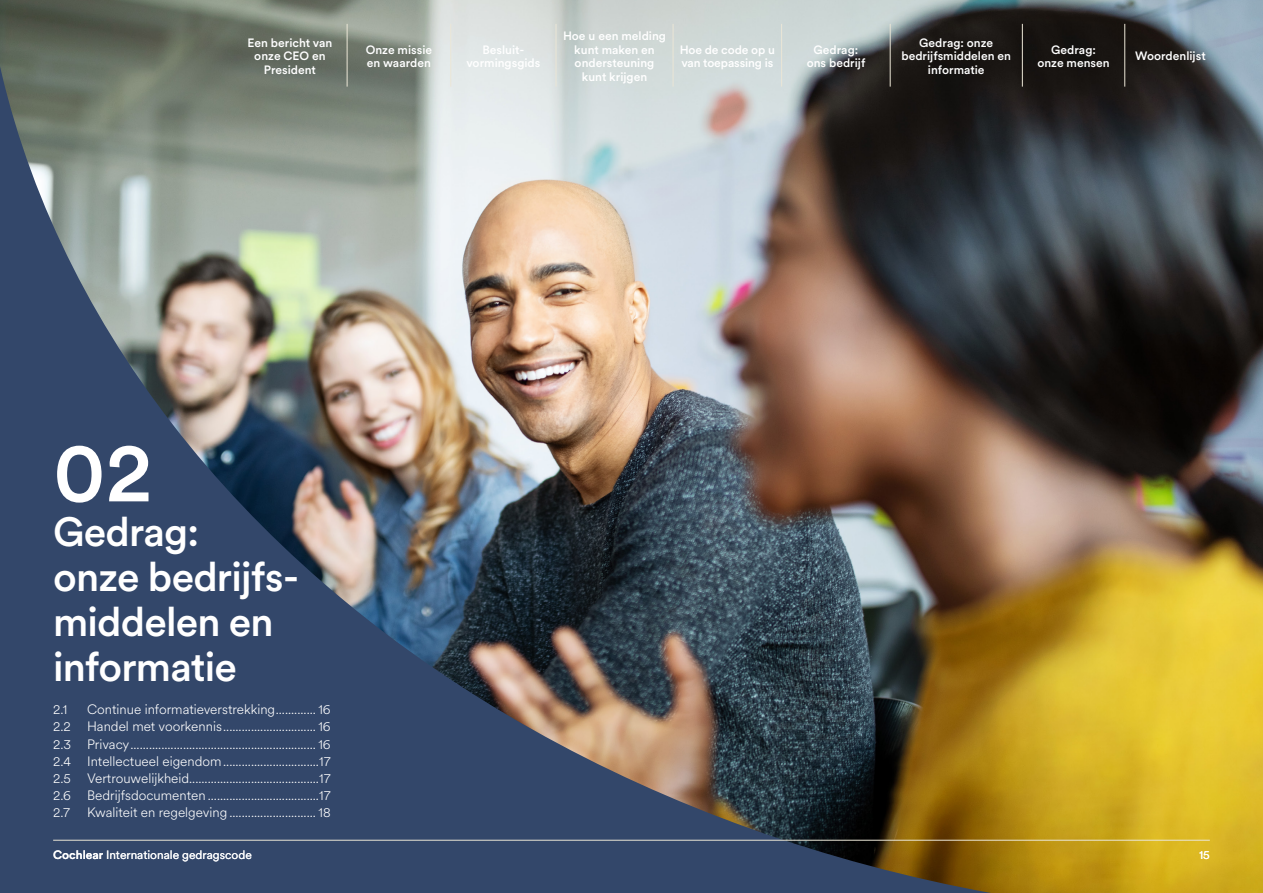
<style>
.page{position:relative;width:1263px;height:893px;background:#fff}
.page>*{position:absolute;margin:0;border:0;box-sizing:border-box;transform-origin:0 0}
.Heading_02{font:500 84px "Circular XX";color:#fff}
.Heading_02-2{font:500 40.5px/45px "Circular XX";letter-spacing:-.02em;color:#fff}
.Body_Copy_01{font:300 13.5px "Circular XX";color:#fff}
.t1{font:500 12px/13.5px "Circular XX";color:#fff;text-align:center}
.Body_Copy_01-2{font:12px "Circular XX";color:#fff}
.s1{font-weight:500}
</style>
<div class="page">
<img style="left:0;top:0;width:1263px;height:893px">
<hr style="left:53px;top:840px;width:1157px;height:1px;background:#ebe6d6">
<hr style="left:347px;top:24px;width:1px;height:63px;background:#ebe6d6">
<hr style="left:450px;top:24px;width:1px;height:63px;background:#ebe6d6">
<hr style="left:556px;top:24px;width:1px;height:63px;background:#ebe6d6">
<hr style="left:673px;top:24px;width:1px;height:63px;background:#ebe6d6">
<hr style="left:781px;top:24px;width:1px;height:63px;background:#ebe6d6">
<hr style="left:890px;top:24px;width:1px;height:63px;background:#ebe6d6">
<hr style="left:1022px;top:24px;width:1px;height:63px;background:#ebe6d6">
<hr style="left:1124px;top:24px;width:1px;height:63px;background:#ebe6d6">
<p class="t1" style="left:248px;top:35px;width:86px">Een bericht van onze CEO en<br>President</p>
<p class="t1" style="left:366px;top:42px;width:68px;text-align:left">Onze missie en waarden</p>
<p class="t1" style="left:466px;top:42px;width:76px">Besluit&shy;vormingsgids</p>
<p class="t1" style="left:563px;top:29px;width:104px">Hoe u een melding kunt maken en ondersteuning kunt krijgen</p>
<p class="t1" style="left:680px;top:42px;width:97px;text-align:left">Hoe de code op u van toepassing is</p>
<p class="t1" style="left:807px;top:42px;width:60px">Gedrag: ons bedrijf</p>
<p class="t1" style="left:901px;top:35px;width:111px">Gedrag: onze bedrijfsmiddelen en informatie</p>
<p class="t1" style="left:1037px;top:42px;width:74px">Gedrag: onze mensen</p>
<p class="t1" style="left:1135px;top:49px;width:72px">Woordenlijst</p>
<p class="Heading_02" style="left:53px;top:415px;width:101px">02</p>
<p class="Heading_02-2" style="left:53px;top:508px;width:248px">Gedrag:<br>onze bedrijfs&shy;middelen en informatie</p>
<p class="Body_Copy_01" style="left:53px;top:701px;width:16px">2.1</p>
<p class="Body_Copy_01" style="left:87px;top:701px;width:245px">Continue informatieverstrekking............. 16</p>
<p class="Body_Copy_01" style="left:53px;top:718px;width:279px">2.2 Handel met voorkennis.............................. 16</p>
<p class="Body_Copy_01" style="left:53px;top:735px;width:279px">2.3 Privacy............................................................ 16</p>
<p class="Body_Copy_01" style="left:53px;top:752px;width:279px">2.4 Intellectueel eigendom...............................17</p>
<p class="Body_Copy_01" style="left:53px;top:769px;width:279px">2.5 Vertrouwelijkheid..........................................17</p>
<p class="Body_Copy_01" style="left:53px;top:786px;width:279px">2.6 Bedrijfsdocumenten ....................................17</p>
<p class="Body_Copy_01" style="left:53px;top:803px;width:18px">2.7</p>
<p class="Body_Copy_01" style="left:87px;top:803px;width:245px">Kwaliteit en regelgeving ............................ 18</p>
<p class="Body_Copy_01-2" style="left:53px;top:847px;width:200px"><span class="s1">Cochlear</span> Internationale gedragscode</p>
<p class="Body_Copy_01-2" style="left:1199px;top:847px;width:12px">15</p>
</div>
